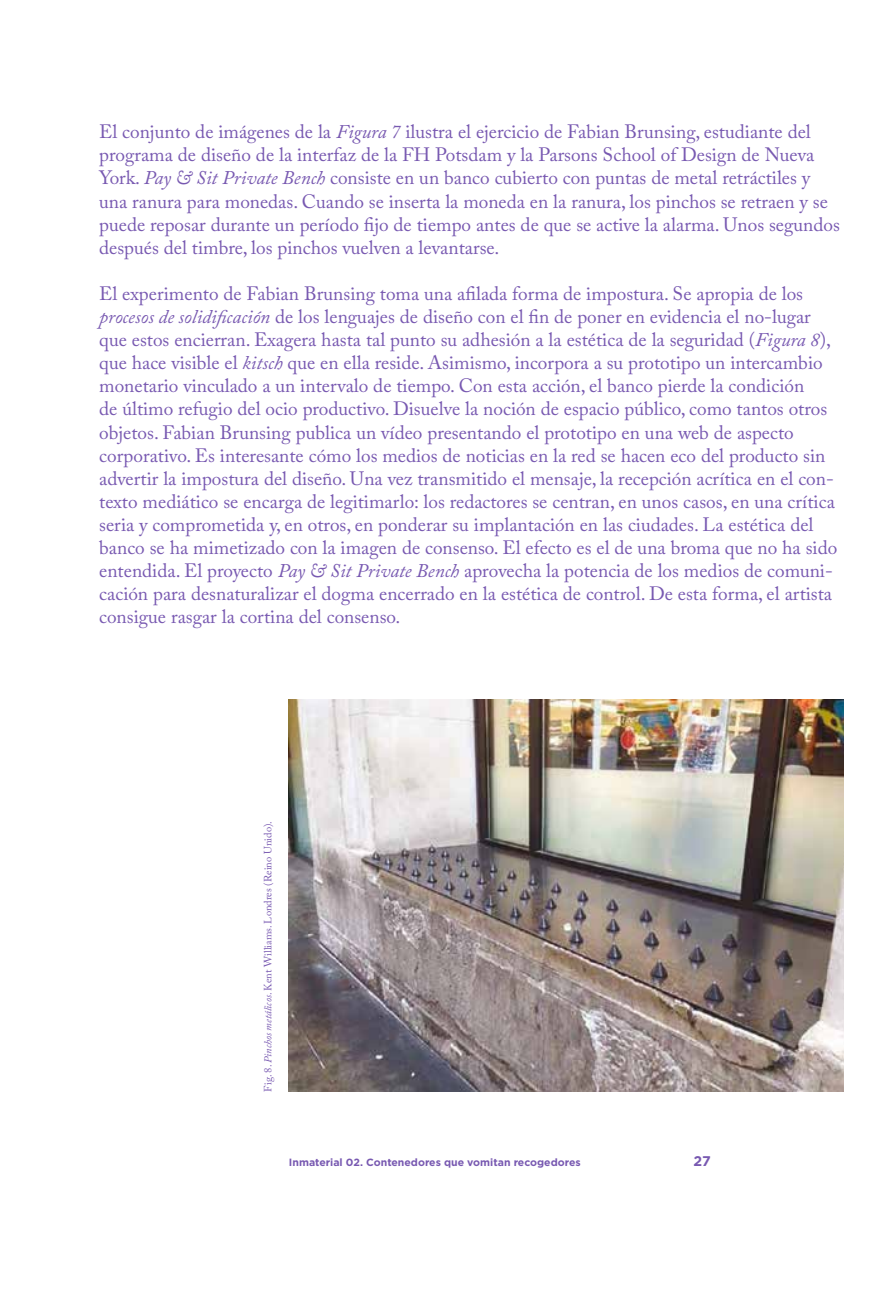
<style>
.page{position:relative;width:893px;height:1290px;background:#fff}
.page>*{position:absolute;margin:0;border:0;box-sizing:border-box;transform-origin:0 0}
.t1{font:19.25px/23.1px "Adobe Caslon Pro";color:#7859b1}
.t2{font:700 14px "Gotham";color:#7859b1}
.t3{font:10.5px "Adobe Caslon Pro";color:#7859b1}
.t4{font:700 10.5px "Gotham";color:#7859b1}
.s1{font-style:italic}
</style>
<div class="page">
<img style="left:289px;top:699px;width:554px;height:392px">
<p class="t1" style="left:99px;top:120px;width:742px">El conjunto de imágenes de la <span class="s1">Figura 7</span> ilustra el ejercicio de Fabian Brunsing, estudiante del programa de diseño de la interfaz de la FH Potsdam y la Parsons School of Design de Nueva York. <span class="s1">Pay &amp; Sit Private Bench</span> consiste en un banco cubierto con puntas de metal retráctiles y una ranura para monedas. Cuando se inserta la moneda en la ranura, los pinchos se retraen y se puede reposar durante un período fijo de tiempo antes de que se active la alarma. Unos segundos después del timbre, los pinchos vuelven a levantarse.</p>
<p class="t1" style="left:99px;top:282px;width:740px">El experimento de Fabian Brunsing toma una afilada forma de impostura. Se apropia de los <span class="s1">procesos de solidificación</span> de los lenguajes de diseño con el fin de poner en evidencia el no-lugar que estos encierran. Exagera hasta tal punto su adhesión a la estética de la seguridad (<span class="s1">Figura 8</span>), que hace visible el <span class="s1">kitsch</span> que en ella reside. Asimismo, incorpora a su prototipo un intercambio monetario vinculado a un intervalo de tiempo. Con esta acción, el banco pierde la condición<br>de último refugio del ocio productivo. Disuelve la noción de espacio público, como tantos otros objetos. Fabian Brunsing publica un vídeo presentando el prototipo en una web de aspecto corporativo. Es interesante cómo los medios de noticias en la red se hacen eco del producto sin advertir la impostura del diseño. Una vez transmitido el mensaje, la recepción acrítica en el con&shy;texto mediático se encarga de legitimarlo: los redactores se centran, en unos casos, en una crítica seria y comprometida y, en otros, en ponderar su implantación en las ciudades. La estética del banco se ha mimetizado con la imagen de consenso. El efecto es el de una broma que no ha sido entendida. El proyecto <span class="s1">Pay &amp; Sit Private Bench</span> aprovecha la potencia de los medios de comuni&shy;cación para desnaturalizar el dogma encerrado en la estética de control. De esta forma, el artista consigue rasgar la cortina del consenso.</p>
<p class="t3" style="left:262px;top:1091px;width:272px;rotate:-90deg">Fig. 8. <span class="s1">Pinchos metálicos</span>. Kent Williams. Londres (Reino Unido).</p>
<p class="t4" style="left:289px;top:1155px;width:293px">Inmaterial 02. Contenedores que vomitan recogedores</p>
<p class="t2" style="left:693px;top:1152px;width:19px">27</p>
</div>
